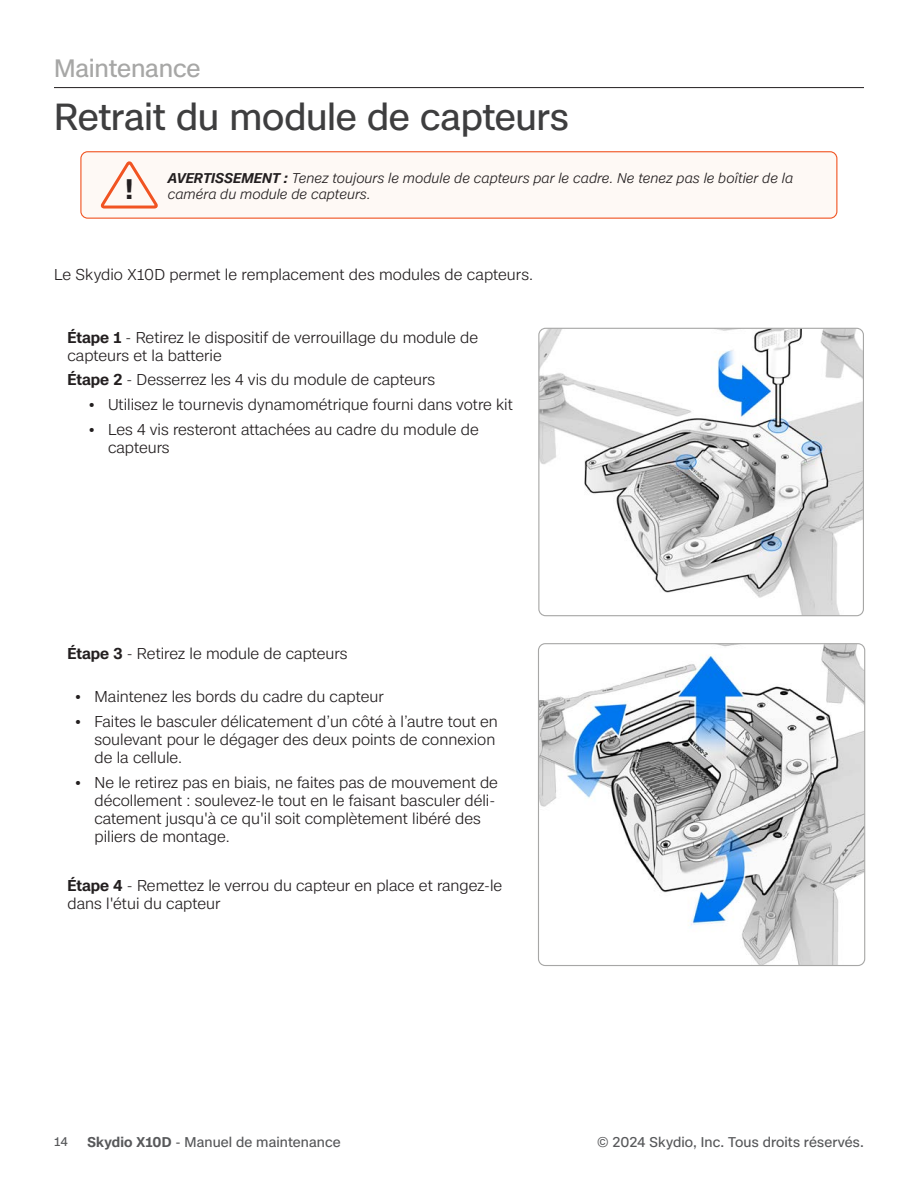
<style>
.page{position:relative;width:918px;height:1188px;background:#fff}
.page>*{position:absolute;margin:0;border:0;box-sizing:border-box;transform-origin:0 0}
.Heading_2{font:36px "Case";letter-spacing:-.01em;color:#3e3e3f}
.t1{font:600 27px "Case";color:#231f20}
.Section_Headings_Eyebrow{font:24px "Case";letter-spacing:-.01em;color:#a7a7a6}
.Body_copy-8{font:300 15px/18px "Case";color:#231f20}
.Body_copy-8-2{font:italic 300 13.5px/16.5px "Case";letter-spacing:.01em;color:#231f20}
.t2{font:13.5px "Case";letter-spacing:.005em;color:#57585a}
.t3{font:12px "Case";color:#57585a}
.s1{font-weight:600}
.s2{font-weight:400}
</style>
<div class="page">
<hr style="left:54px;top:87px;width:810px;height:1px;background:#231f20">
<img style="left:539px;top:328px;width:324px;height:288px">
<div style="left:538px;top:328px;width:326px;height:288px;border:1px solid #a7a7a6;border-radius:7px"></div>
<img style="left:539px;top:644px;width:326px;height:322px">
<div style="left:538px;top:643px;width:327px;height:323px;border:1px solid #a7a7a6;border-radius:7px"></div>
<div style="left:81px;top:152px;width:756px;height:66px;background:#fef9f5;border-radius:7px"></div>
<div style="left:80px;top:151px;width:757px;height:68px;border:1px solid #f15422;border-radius:7px"></div>
<svg style="left:100px;top:161px;width:57px;height:48px"></svg>
<p class="Section_Headings_Eyebrow" style="left:54px;top:50px;width:148px">Maintenance</p>
<p class="Heading_2" style="left:54px;top:90px;width:516px">Retrait du module de capteurs</p>
<p class="t1" style="left:125px;top:168px;width:10px">!</p>
<p class="Body_copy-8-2" style="left:168px;top:169px;width:627px"><span class="s1">AVERTISSEMENT :</span> Tenez toujours le module de capteurs par le cadre. Ne tenez pas le boîtier de la caméra du module de capteurs.</p>
<p class="Body_copy-8" style="left:54px;top:266px;width:481px">Le Skydio X10D permet le remplacement des modules de capteurs.</p>
<p class="Body_copy-8" style="left:68px;top:328px;width:412px"><span class="s1">Étape 1</span> - Retirez le dispositif de verrouillage du module de capteurs et la batterie</p>
<p class="Body_copy-8" style="left:68px;top:371px;width:369px"><span class="s1">Étape 2</span> - Desserrez les 4 vis du module de capteurs</p>
<p class="Body_copy-8" style="left:88px;top:395px;width:427px"><span class="s2">•</span> Utilisez le tournevis dynamométrique fourni dans votre kit</p>
<p class="Body_copy-8" style="left:108px;top:420px;width:372px;text-indent:-20px"><span class="s2">•</span> Les 4 vis resteront attachées au cadre du module de capteurs</p>
<p class="Body_copy-8" style="left:68px;top:644px;width:282px"><span class="s1">Étape 3</span> - Retirez le module de capteurs</p>
<p class="Body_copy-8" style="left:74px;top:687px;width:311px"><span class="s2">•</span> Maintenez les bords du cadre du capteur</p>
<p class="Body_copy-8" style="left:94px;top:712px;width:405px;text-indent:-20px"><span class="s2">•</span> Faites le basculer délicatement d’un côté à l’autre tout en soulevant pour le dégager des deux points de connexion de la cellule.</p>
<p class="Body_copy-8" style="left:94px;top:773px;width:405px;text-indent:-20px"><span class="s2">•</span> Ne le retirez pas en biais, ne faites pas de mouvement de décollement : soulevez-le tout en le faisant basculer déli&shy;catement jusqu'à ce qu'il soit complètement libéré des piliers de montage.</p>
<p class="Body_copy-8" style="left:68px;top:876px;width:436px"><span class="s1">Étape 4</span> - Remettez le verrou du capteur en place et rangez-le dans l'étui du capteur</p>
<p class="t3" style="left:54px;top:1132px;width:15px">14</p>
<p class="t2" style="left:87px;top:1132px;width:255px"><span class="s1">Skydio X10D</span> - Manuel de maintenance</p>
<p class="t2" style="left:597px;top:1132px;width:268px">© 2024 Skydio, Inc. Tous droits réservés.</p>
</div>
